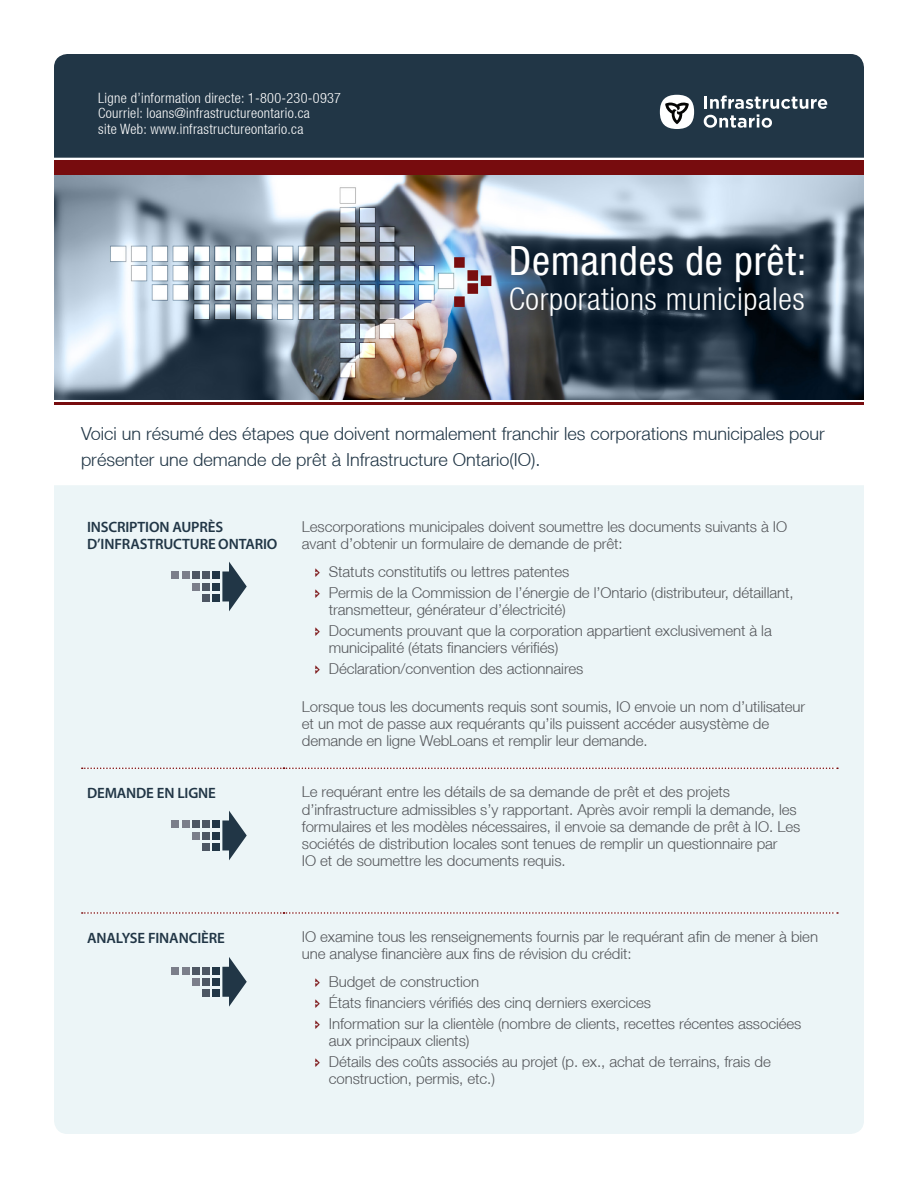
<style>
.page{position:relative;width:918px;height:1188px;background:#fff}
.page>*{position:absolute;margin:0;border:0;box-sizing:border-box;transform-origin:0 0}
.t1{font:italic condensed 40.5px "Helvetica Neue 57";letter-spacing:.02em;color:#fff}
.t2{font:300 condensed 31.5px "Helvetica Neue LT";letter-spacing:.02em;color:#fff}
.Title_Body{font:300 18px/25.5px "Helvetica Neue LT";color:#213646}
.Body{font:300 15px/17.2px "Helvetica Neue LT";letter-spacing:-.005em;color:#54565a}
.Sub-Head{font:600 15px/16.5px "Myriad Pro";letter-spacing:-.01em;color:#213646}
.t3{font:300 condensed 14.25px/15.6px "Helvetica Neue LT";letter-spacing:.02em;color:#fff}
</style>
<div class="page">
<div style="left:54px;top:54px;width:810px;height:104px;background:#213646"></div>
<img style="left:54px;top:174px;width:810px;height:226px">
<hr style="left:54px;top:402px;width:810px;height:3px;background:#770c0e">
<div style="left:54px;top:160px;width:810px;height:14px;background:#770c0e"></div>
<svg style="left:704px;top:95px;width:123px;height:33px"></svg>
<div style="left:660px;top:95px;width:34px;height:34px;background:#fff;border-radius:50%"></div>
<svg style="left:665px;top:102px;width:24px;height:22px"></svg>
<div style="left:54px;top:485px;width:810px;height:649px;background:#ecf5f7"></div>
<svg style="left:222px;top:562px;width:25px;height:49px"></svg>
<div style="left:212px;top:572px;width:8px;height:7px;background:#213646"></div>
<div style="left:212px;top:583px;width:8px;height:7px;background:#213646"></div>
<div style="left:212px;top:594px;width:8px;height:7px;background:#213646"></div>
<div style="left:202px;top:572px;width:8px;height:7px;background:#4d5663"></div>
<div style="left:202px;top:583px;width:8px;height:7px;background:#4d5663"></div>
<div style="left:202px;top:594px;width:8px;height:7px;background:#4d5663"></div>
<div style="left:192px;top:572px;width:8px;height:7px;background:#4d5663"></div>
<div style="left:192px;top:583px;width:8px;height:7px;background:#7b7e8a"></div>
<div style="left:182px;top:572px;width:8px;height:7px;background:#7b7e8a"></div>
<div style="left:172px;top:572px;width:7px;height:7px;background:#7b7e8a"></div>
<svg style="left:222px;top:811px;width:25px;height:49px"></svg>
<div style="left:212px;top:821px;width:8px;height:7px;background:#213646"></div>
<div style="left:212px;top:832px;width:8px;height:7px;background:#213646"></div>
<div style="left:212px;top:843px;width:8px;height:7px;background:#213646"></div>
<div style="left:202px;top:821px;width:8px;height:7px;background:#4d5663"></div>
<div style="left:202px;top:832px;width:8px;height:7px;background:#4d5663"></div>
<div style="left:202px;top:843px;width:8px;height:7px;background:#4d5663"></div>
<div style="left:192px;top:821px;width:8px;height:7px;background:#4d5663"></div>
<div style="left:192px;top:832px;width:8px;height:7px;background:#7b7e8a"></div>
<div style="left:182px;top:821px;width:8px;height:7px;background:#7b7e8a"></div>
<div style="left:172px;top:821px;width:7px;height:7px;background:#7b7e8a"></div>
<svg style="left:222px;top:957px;width:25px;height:50px"></svg>
<div style="left:212px;top:967px;width:8px;height:8px;background:#213646"></div>
<div style="left:212px;top:978px;width:8px;height:8px;background:#213646"></div>
<div style="left:212px;top:989px;width:8px;height:8px;background:#213646"></div>
<div style="left:202px;top:967px;width:8px;height:8px;background:#4d5663"></div>
<div style="left:202px;top:978px;width:8px;height:8px;background:#4d5663"></div>
<div style="left:202px;top:989px;width:8px;height:8px;background:#4d5663"></div>
<div style="left:192px;top:967px;width:8px;height:8px;background:#4d5663"></div>
<div style="left:192px;top:978px;width:8px;height:8px;background:#7b7e8a"></div>
<div style="left:182px;top:967px;width:8px;height:8px;background:#7b7e8a"></div>
<div style="left:172px;top:967px;width:7px;height:8px;background:#7b7e8a"></div>
<svg style="left:82px;top:768px;width:756px;height:1px"></svg>
<svg style="left:82px;top:912px;width:756px;height:2px"></svg>
<svg style="left:315px;top:568px;width:5px;height:9px"></svg>
<svg style="left:315px;top:589px;width:5px;height:9px"></svg>
<svg style="left:315px;top:627px;width:5px;height:9px"></svg>
<svg style="left:315px;top:665px;width:5px;height:9px"></svg>
<svg style="left:315px;top:979px;width:5px;height:8px"></svg>
<svg style="left:315px;top:999px;width:5px;height:9px"></svg>
<svg style="left:315px;top:1020px;width:5px;height:9px"></svg>
<svg style="left:315px;top:1058px;width:5px;height:9px"></svg>
<p class="t3" style="left:98px;top:90px;width:244px">Ligne d’information directe: 1-800-230-0937<br>Courriel: loans@infrastructureontario.ca<br>site Web: www.infrastructureontario.ca</p>
<h1 class="t1" style="left:509px;top:238px;width:299px">Demandes de prêt:</h1>
<h2 class="t2" style="left:509px;top:281px;width:298px">Corporations municipales</h2>
<p class="Title_Body" style="left:81px;top:421px;width:745px">Voici un résumé des étapes que doivent normalement franchir les corporations municipales pour présenter une demande de prêt à Infrastructure Ontario(IO).</p>
<p class="Sub-Head" style="left:87px;top:519px;width:192px">INSCRIPTION AUPRÈS<br>D’INFRASTRUCTURE ONTARIO</p>
<p class="Body" style="left:302px;top:517px;width:487px">Lescorporations municipales doivent soumettre les documents suivants à IO avant d’obtenir un formulaire de demande de prêt:</p>
<p class="Body" style="left:329px;top:563px;width:242px">Statuts constitutifs ou lettres patentes</p>
<p class="Body" style="left:329px;top:583px;width:466px">Permis de la Commission de l’énergie de l’Ontario (distributeur, détaillant, transmetteur, générateur d’électricité)</p>
<p class="Body" style="left:329px;top:621px;width:444px">Documents prouvant que la corporation appartient exclusivement à la municipalité (états financiers vérifiés)</p>
<p class="Body" style="left:329px;top:659px;width:256px">Déclaration/convention des actionnaires</p>
<p class="Body" style="left:302px;top:697px;width:505px">Lorsque tous les documents requis sont soumis, IO envoie un nom d’utilisateur et un mot de passe aux requérants qu’ils puissent accéder ausystème de demande en ligne WebLoans et remplir leur demande.</p>
<p class="Sub-Head" style="left:87px;top:784px;width:130px">DEMANDE EN LIGNE</p>
<p class="Body" style="left:302px;top:783px;width:500px">Le requérant entre les détails de sa demande de prêt et des projets d’infrastructure admissibles s’y rapportant. Après avoir rempli la demande, les formulaires et les modèles nécessaires, il envoie sa demande de prêt à IO. Les sociétés de distribution locales sont tenues de remplir un questionnaire par<br>IO et de soumettre les documents requis.</p>
<p class="Sub-Head" style="left:87px;top:929px;width:139px">ANALYSE FINANCIÈRE</p>
<p class="Body" style="left:302px;top:928px;width:518px">IO examine tous les renseignements fournis par le requérant afin de mener à bien une analyse financière aux fins de révision du crédit:</p>
<p class="Body" style="left:329px;top:973px;width:152px">Budget de construction</p>
<p class="Body" style="left:329px;top:994px;width:324px">États financiers vérifiés des cinq derniers exercices</p>
<p class="Body" style="left:329px;top:1015px;width:474px">Information sur la clientèle (nombre de clients, recettes récentes associées aux principaux clients)</p>
<p class="Body" style="left:329px;top:1053px;width:443px">Détails des coûts associés au projet (p. ex., achat de terrains, frais de construction, permis, etc.)</p>
</div>
